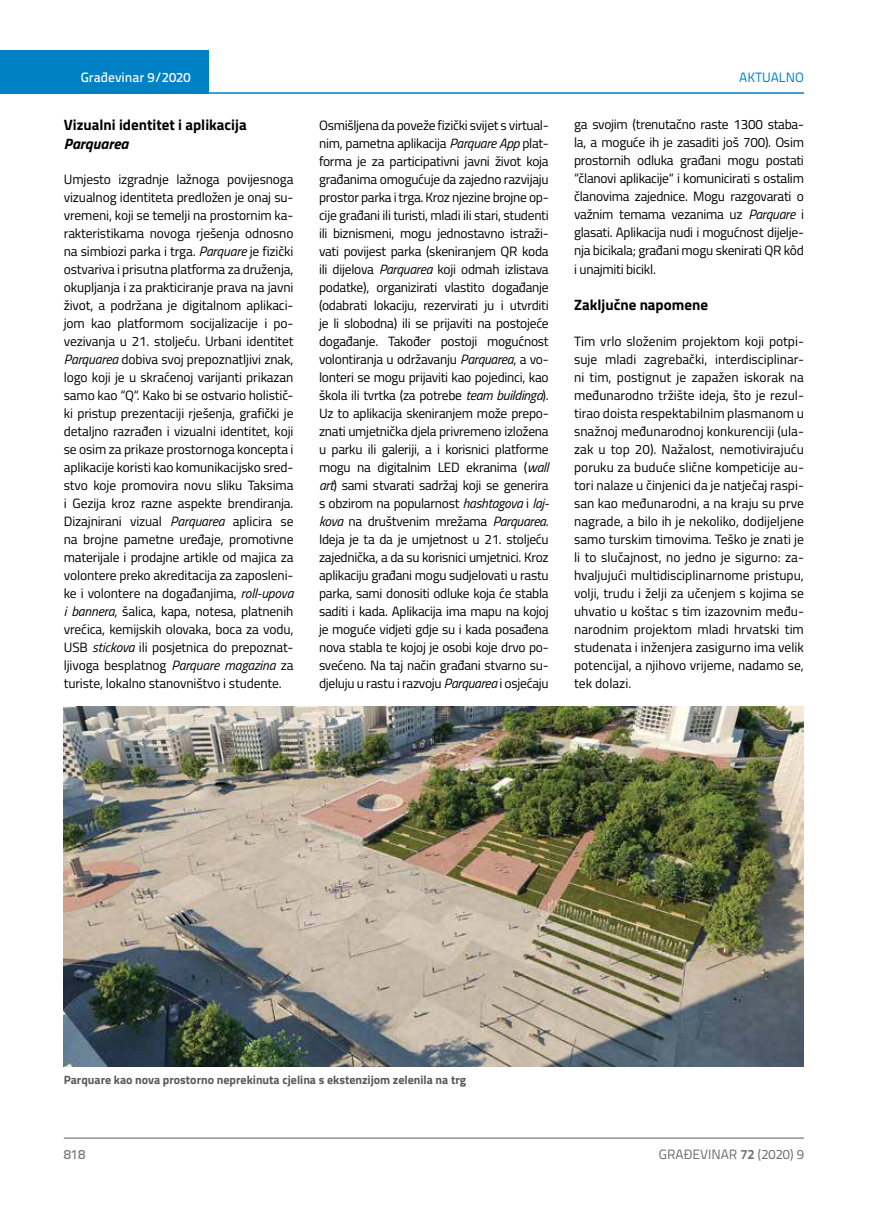
<style>
.page{position:relative;width:872px;height:1212px;background:#fff}
.page>*{position:absolute;margin:0;border:0;box-sizing:border-box;transform-origin:0 0}
.t1{font:700 15px "Titillium";color:#000}
.t2{font:italic 700 15px "Titillium";color:#000}
.t3{font:13.5px/18px "Titillium";letter-spacing:-.02em;color:#000;text-align:justify}
.t4{font:13.5px "Titillium Text 22 L";color:#6d6e71}
.t5{font:500 13.5px "Titillium Text 22 L";color:#fff}
.t6{font:13.5px "Titillium Text 22 L";color:#0081c6}
.t7{font:500 13.5px "Titillium Text 22 L";color:#797a7d}
.t8{font:700 12px "Titillium";color:#58595b}
.s1{font-style:italic}
.s2{font-weight:700}
</style>
<div class="page">
<div style="left:0;top:50px;width:208px;height:44px;background:#0081c6"></div>
<hr style="left:0;top:92px;width:804px;height:2px;background:#0081c6">
<hr style="left:64px;top:1138px;width:740px;height:1px;background:#58595b">
<img style="left:64px;top:706px;width:740px;height:360px">
<p class="t5" style="left:81px;top:67px;width:111px">Građevinar 9/2020</p>
<p class="t6" style="left:739px;top:68px;width:66px">AKTUALNO</p>
<p class="t1" style="left:64px;top:113px;width:184px">Vizualni identitet i aplikacija</p>
<p class="t2" style="left:64px;top:132px;width:66px">Parquarea</p>
<p class="t3" style="left:64px;top:169px;width:231px">Umjesto izgradnje lažnoga povijesnoga vizualnog identiteta predložen je onaj su&shy;vremeni, koji se temelji na prostornim ka&shy;rakteristikama novoga rješenja odnosno na simbiozi parka i trga. <span class="s1">Parquare</span> je fizički ostvariva i prisutna platforma za druženja, okupljanja i za prakticiranje prava na javni život, a podržana je digitalnom aplikaci&shy;jom kao platformom socijalizacije i po&shy;vezivanja u 21. stoljeću. Urbani identitet <span class="s1">Parquarea</span> dobiva svoj prepoznatljivi znak, logo koji je u skraćenoj varijanti prikazan samo kao “Q“. Kako bi se ostvario holistič&shy;ki pristup prezentaciji rješenja, grafički je detaljno razrađen i vizualni identitet, koji se osim za prikaze prostornoga koncepta i aplikacije koristi kao komunikacijsko sred&shy;stvo koje promovira novu sliku Taksima i Gezija kroz razne aspekte brendiranja.<br>Dizajnirani vizual <span class="s1">Parquarea</span> aplicira se na brojne pametne uređaje, promotivne materijale i prodajne artikle od majica za volontere preko akreditacija za zaposleni&shy;ke i volontere na događanjima, <span class="s1">roll-upova i bannera</span>, šalica, kapa, notesa, platnenih vrećica, kemijskih olovaka, boca za vodu, USB <span class="s1">stickova</span> ili posjetnica do prepoznat&shy;ljivoga besplatnog <span class="s1">Parquare magazina</span> za turiste, lokalno stanovništvo i studente.</p>
<p class="t3" style="left:319px;top:115px;width:231px">Osmišljena da poveže fizički svijet s virtual&shy;nim, pametna aplikacija <span class="s1">Parquare App</span> plat&shy;forma je za participativni javni život koja građanima omogućuje da zajedno razvijaju prostor parka i trga. Kroz njezine brojne op&shy;cije građani ili turisti, mladi ili stari, studenti ili biznismeni, mogu jednostavno istraži&shy;vati povijest parka (skeniranjem QR koda ili dijelova <span class="s1">Parquarea</span> koji odmah izlistava podatke), organizirati vlastito događanje (odabrati lokaciju, rezervirati ju i utvrditi je li slobodna) ili se prijaviti na postojeće događanje. Također postoji mogućnost volontiranja u održavanju <span class="s1">Parquarea</span>, a vo&shy;lonteri se mogu prijaviti kao pojedinci, kao škola ili tvrtka (za potrebe <span class="s1">team buildinga</span>).<br>Uz to aplikacija skeniranjem može prepo&shy;znati umjetnička djela privremeno izložena u parku ili galeriji, a i korisnici platforme mogu na digitalnim LED ekranima (<span class="s1">wall art</span>) sami stvarati sadržaj koji se generira s obzirom na popularnost <span class="s1">hashtagova</span> i <span class="s1">laj&shy;kova</span> na društvenim mrežama <span class="s1">Parquarea</span>.<br>Ideja je ta da je umjetnost u 21. stoljeću zajednička, a da su korisnici umjetnici. Kroz aplikaciju građani mogu sudjelovati u rastu parka, sami donositi odluke koja će stabla saditi i kada. Aplikacija ima mapu na kojoj je moguće vidjeti gdje su i kada posađena nova stabla te kojoj je osobi koje drvo po&shy;svećeno. Na taj način građani stvarno su&shy;djeluju u rastu i razvoju <span class="s1">Parquarea</span> i osjećaju</p>
<p class="t3" style="left:574px;top:115px;width:231px">ga svojim (trenutačno raste 1300 staba&shy;la, a moguće ih je zasaditi još 700). Osim prostornih odluka građani mogu postati “članovi aplikacije“ i komunicirati s ostalim članovima zajednice. Mogu razgovarati o važnim temama vezanima uz <span class="s1">Parquare</span> i glasati. Aplikacija nudi i mogućnost dijelje&shy;nja bicikala; građani mogu skenirati QR kôd i unajmiti bicikl.</p>
<p class="t1" style="left:574px;top:293px;width:135px">Zaključne napomene</p>
<p class="t3" style="left:574px;top:331px;width:231px">Tim vrlo složenim projektom koji potpi&shy;suje mladi zagrebački, interdisciplinar&shy;ni tim, postignut je zapažen iskorak na međunarodno tržište ideja, što je rezul&shy;tirao doista respektabilnim plasmanom u snažnoj međunarodnoj konkurenciji (ula&shy;zak u top 20). Nažalost, nemotivirajuću poruku za buduće slične kompeticije au&shy;tori nalaze u činjenici da je natječaj raspi&shy;san kao međunarodni, a na kraju su prve nagrade, a bilo ih je nekoliko, dodijeljene samo turskim timovima. Teško je znati je li to slučajnost, no jedno je sigurno: za&shy;hvaljujući multidisciplinarnome pristupu, volji, trudu i želji za učenjem s kojima se uhvatio u koštac s tim izazovnim među&shy;narodnim projektom mladi hrvatski tim studenata i inženjera zasigurno ima velik potencijal, a njihovo vrijeme, nadamo se, tek dolazi.</p>
<p class="t8" style="left:64px;top:1071px;width:404px">Parquare kao nova prostorno neprekinuta cjelina s ekstenzijom zelenila na trg</p>
<p class="t7" style="left:64px;top:1144px;width:23px">818</p>
<p class="t4" style="left:659px;top:1144px;width:146px">GRAĐEVINAR <span class="s2">72</span> (2020) 9</p>
</div>
